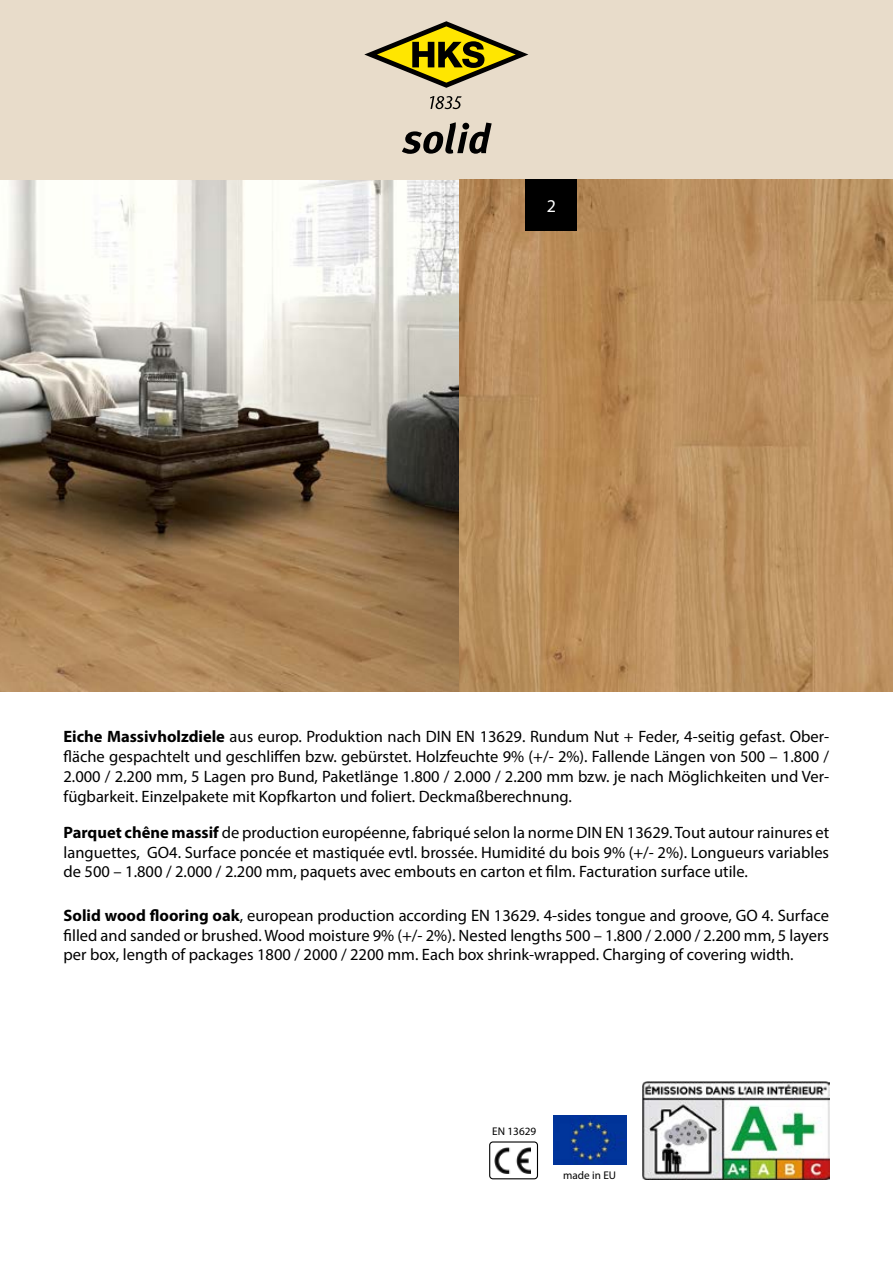
<style>
.page{position:relative;width:893px;height:1263px;background:#fff}
.page>*{position:absolute;margin:0;border:0;box-sizing:border-box;transform-origin:0 0}
.t1{font:18px "Myriad Pro";color:#fff}
.t2{font:16.5px/19.8px "Myriad Pro";color:#000;text-align:justify}
.t3{font:11.1px "Myriad Pro";color:#000}
.s1{font-weight:700}
</style>
<div class="page">
<img style="left:0;top:180px;width:893px;height:511px">
<div style="left:0;top:0;width:893px;height:180px;background:#e8dcca"></div>
<div style="left:526px;top:180px;width:51px;height:51px;background:#000"></div>
<img style="left:495px;top:1147px;width:36px;height:26px">
<div style="left:489px;top:1141px;width:49px;height:38px;border:1px solid #000;border-radius:3px"></div>
<img style="left:642px;top:1081px;width:188px;height:99px">
<img style="left:554px;top:1116px;width:73px;height:48px">
<svg style="left:402px;top:122px;width:90px;height:32px"></svg>
<svg style="left:364px;top:21px;width:164px;height:67px"></svg>
<svg style="left:430px;top:96px;width:32px;height:13px"></svg>
<p class="t1" style="left:547px;top:195px;width:11px">2</p>
<p class="t2" style="left:64px;top:726px;width:767px"><span class="s1">Eiche Massivholzdiele</span> aus europ. Produktion nach DIN EN 13629. Rundum Nut + Feder, 4-seitig gefast. Ober&shy;fläche gespachtelt und geschliffen bzw. gebürstet. Holzfeuchte 9% (+/- 2%). Fallende Längen von 500 – 1.800 / 2.000 / 2.200 mm, 5 Lagen pro Bund, Paketlänge 1.800 / 2.000 / 2.200 mm bzw. je nach Möglichkeiten und Ver&shy;fügbarkeit. Einzelpakete mit Kopfkarton und foliert. Deckmaßberechnung.</p>
<p class="t2" style="left:64px;top:822px;width:767px"><span class="s1">Parquet chêne massif</span> de production européenne, fabriqué selon la norme DIN EN 13629. Tout autour rainures et languettes, GO4. Surface poncée et mastiquée evtl. brossée. Humidité du bois 9% (+/- 2%). Longueurs variables de 500 – 1.800 / 2.000 / 2.200 mm, paquets avec embouts en carton et film. Facturation surface utile.</p>
<p class="t2" style="left:64px;top:905px;width:767px"><span class="s1">Solid wood flooring oak</span>, european production according EN 13629. 4-sides tongue and groove, GO 4. Surface filled and sanded or brushed. Wood moisture 9% (+/- 2%). Nested lengths 500 – 1.800 / 2.000 / 2.200 mm, 5 layers per box, length of packages 1800 / 2000 / 2200 mm. Each box shrink-wrapped. Charging of covering width.</p>
<p class="t3" style="left:492px;top:1125px;width:45px">EN 13629</p>
<p class="t3" style="left:563px;top:1168px;width:54px">made in EU</p>
</div>
